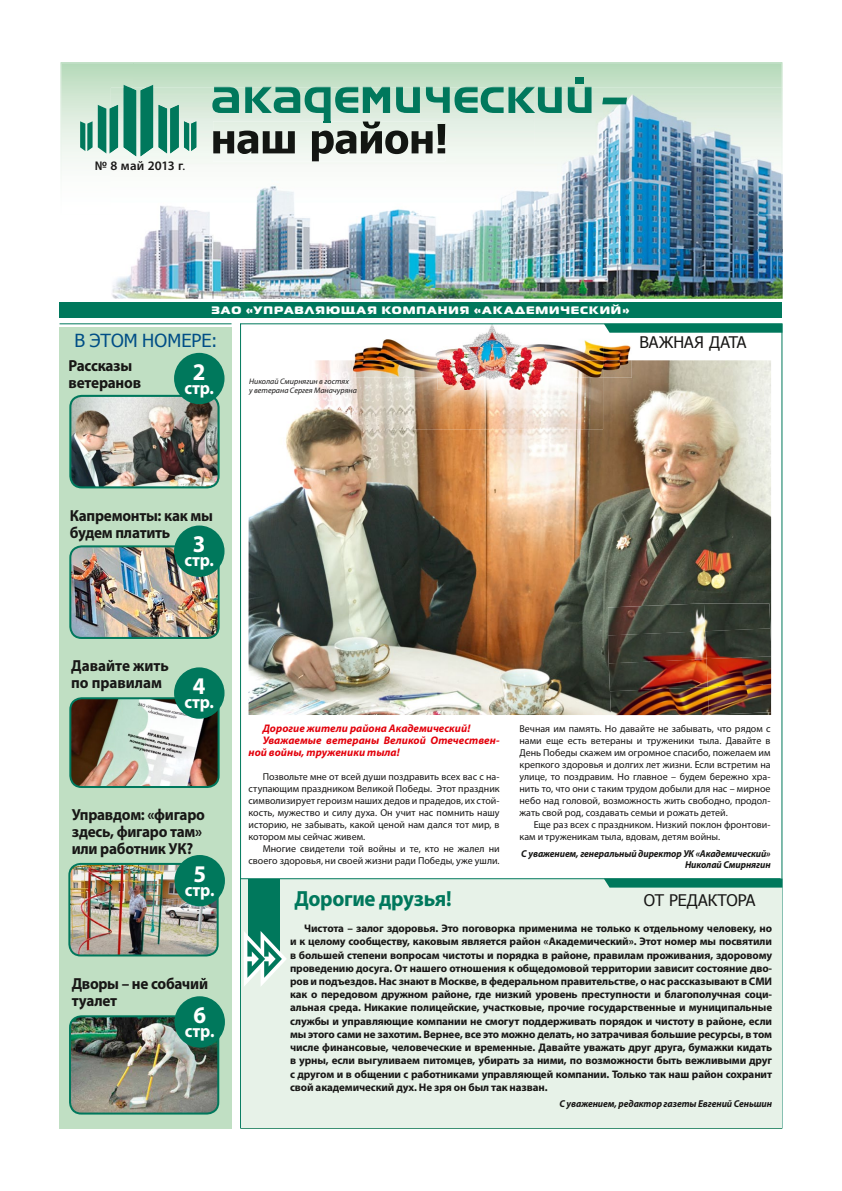
<style>
.page{position:relative;width:842px;height:1191px;background:#fff}
.page>*{position:absolute;margin:0;border:0;box-sizing:border-box;transform-origin:0 0}
.t1{font:italic 700 72px "Myriad Pro";color:#00785c;scale:.75 1}
.t2{font:700 24px "Myriad Pro";color:#fff;scale:.95 1}
.t3{font:700 22px "Myriad Pro";letter-spacing:-.015em;color:#00785c;scale:.95 1}
.t4{font:700 18px "Myriad Pro";letter-spacing:-.01em;color:#fff;scale:.95 1}
.t5{font:18px "Tahoma";letter-spacing:.005em;color:#004e86}
.t6{font:700 16px/17px "Myriad Pro";letter-spacing:-.02em;color:#181716;scale:.95 1}
.t7{font:16px "Tahoma";letter-spacing:-.005em;color:#181716}
.t8{font:600 13px "Myriad Pro";letter-spacing:.015em;color:#181716}
.t9{font:700 11px/13.2px "Myriad Pro";letter-spacing:-.01em;color:#181716;text-align:justify}
.t10{font:italic 700 11px "Myriad Pro";color:#e3000b}
.t11{font:10.8px "Magistral Black C";letter-spacing:.08em;color:#fff;scale:1.11 1}
.t12{font:10px/12px "Myriad Pro";color:#181716;text-align:justify}
.t13{font:italic 700 10px/11px "Myriad Pro";letter-spacing:-.01em;color:#181716;text-align:right;scale:.95 1}
.t14{font:italic 8px/9px "Myriad Pro";letter-spacing:.005em;color:#181716}
.s1{font-weight:400}
</style>
<div class="page">
<img style="left:240px;top:323px;width:542px;height:805px">
<svg style="left:61px;top:62px;width:721px;height:109px;background:#c2e0c6"></svg>
<svg style="left:568px;top:77px;width:24px;height:11px"></svg>
<svg style="left:488px;top:87px;width:74px;height:1px"></svg>
<svg style="left:462px;top:87px;width:16px;height:1px"></svg>
<svg style="left:426px;top:87px;width:24px;height:1px"></svg>
<svg style="left:396px;top:87px;width:24px;height:1px"></svg>
<svg style="left:342px;top:87px;width:48px;height:1px"></svg>
<svg style="left:312px;top:87px;width:19px;height:1px"></svg>
<svg style="left:245px;top:87px;width:50px;height:1px"></svg>
<svg style="left:214px;top:87px;width:20px;height:1px"></svg>
<svg style="left:80px;top:85px;width:116px;height:71px;background:#97c8b4"></svg>
<img style="left:112px;top:88px;width:671px;height:211px">
<img style="left:111px;top:88px;width:636px;height:126px">
<img style="left:747px;top:88px;width:35px;height:127px">
<img style="left:112px;top:214px;width:636px;height:1px">
<img style="left:112px;top:249px;width:670px;height:2px">
<img style="left:568px;top:88px;width:24px;height:25px">
<img style="left:538px;top:88px;width:24px;height:25px">
<img style="left:508px;top:88px;width:27px;height:25px">
<img style="left:481px;top:88px;width:23px;height:25px">
<img style="left:454px;top:88px;width:24px;height:25px">
<img style="left:426px;top:88px;width:24px;height:25px">
<img style="left:396px;top:88px;width:24px;height:25px">
<img style="left:363px;top:88px;width:27px;height:25px">
<img style="left:335px;top:88px;width:23px;height:25px">
<img style="left:305px;top:88px;width:26px;height:33px">
<img style="left:274px;top:88px;width:26px;height:25px">
<img style="left:245px;top:88px;width:27px;height:25px">
<img style="left:212px;top:88px;width:27px;height:25px">
<img style="left:213px;top:121px;width:232px;height:40px">
<img style="left:111px;top:88px;width:85px;height:68px">
<div style="left:60px;top:327px;width:172px;height:801px;background:#c0dfc3"></div>
<div style="left:59px;top:302px;width:723px;height:16px;background:#00785c"></div>
<hr style="left:60px;top:323px;width:172px;height:1px;background:#00785c">
<svg style="left:604px;top:324px;width:178px;height:9px;background:#0c7e63"></svg>
<div style="left:241px;top:878px;width:540px;height:249px;background:#e7f2e8"></div>
<hr style="left:241px;top:1127px;width:540px;height:1px;background:#3b9172">
<hr style="left:241px;top:878px;width:540px;height:1px;background:#00785c">
<svg style="left:604px;top:878px;width:178px;height:9px;background:#067b60"></svg>
<div style="left:249px;top:878px;width:31px;height:79px;background:#00785c"></div>
<img style="left:72px;top:396px;width:147px;height:91px">
<div style="left:69px;top:395px;width:151px;height:93px;border:2px solid #00785c;border-radius:11px"></div>
<div style="left:174px;top:353px;width:51px;height:51px;background:#00785c;border-radius:50%"></div>
<img style="left:72px;top:548px;width:145px;height:88px">
<div style="left:69px;top:545px;width:151px;height:94px;border:2px solid #00785c;border-radius:11px"></div>
<div style="left:174px;top:525px;width:51px;height:52px;background:#00785c;border-radius:50%"></div>
<img style="left:72px;top:700px;width:145px;height:87px">
<div style="left:69px;top:697px;width:151px;height:91px;border:2px solid #00785c;border-radius:11px"></div>
<div style="left:174px;top:667px;width:51px;height:51px;background:#00785c;border-radius:50%"></div>
<img style="left:71px;top:866px;width:147px;height:89px">
<div style="left:68px;top:863px;width:151px;height:93px;border:2px solid #00785c;border-radius:11px"></div>
<div style="left:174px;top:855px;width:51px;height:51px;background:#00785c;border-radius:50%"></div>
<img style="left:70px;top:1018px;width:148px;height:95px">
<div style="left:69px;top:1015px;width:150px;height:99px;border:2px solid #00785c;border-radius:11px"></div>
<div style="left:174px;top:996px;width:51px;height:51px;background:#00785c;border-radius:50%"></div>
<svg style="left:240px;top:922px;width:47px;height:74px"></svg>
<p class="t8" style="left:95px;top:158px;width:92px">№ 8 май 2013 г<span class="s1">.</span></p>
<h1 class="t1" style="left:601px;top:48px;width:37px">–</h1>
<p class="t11" style="left:211px;top:303px;width:378px">ЗАО «УПРАВЛЯЮЩАЯ КОМПАНИЯ «АКАДЕМИЧЕСКИЙ»</p>
<h3 class="t5" style="left:74px;top:328px;width:145px">В ЭТОМ НОМЕРЕ:</h3>
<h3 class="t7" style="left:640px;top:332px;width:108px">ВАЖНАЯ ДАТА</h3>
<h3 class="t6" style="left:69px;top:357px;width:78px">Рассказы ветеранов</h3>
<h2 class="t2" style="left:193px;top:356px;width:15px">2</h2>
<h3 class="t4" style="left:184px;top:376px;width:33px">стр.</h3>
<p class="t14" style="left:249px;top:376px;width:109px">Николай Смирнягин в гостях<br>у ветерана Сергея Маначуряна</p>
<h3 class="t6" style="left:70px;top:506px;width:152px">Капремонты: как мы будем платить</h3>
<h2 class="t2" style="left:193px;top:528px;width:15px">3</h2>
<h3 class="t4" style="left:184px;top:548px;width:33px">стр.</h3>
<h3 class="t6" style="left:71px;top:657px;width:104px">Давайте жить по правилам</h3>
<h2 class="t2" style="left:193px;top:670px;width:15px">4</h2>
<h3 class="t4" style="left:184px;top:690px;width:33px">стр.</h3>
<h3 class="t6" style="left:72px;top:806px;width:142px">Управдом: «фигаро здесь, фигаро там» или работник УК?</h3>
<h2 class="t2" style="left:193px;top:858px;width:15px">5</h2>
<h3 class="t4" style="left:185px;top:878px;width:33px">стр.</h3>
<h3 class="t6" style="left:72px;top:974px;width:145px">Дворы – не собачий туалет</h3>
<h2 class="t2" style="left:193px;top:999px;width:15px">6</h2>
<h3 class="t4" style="left:185px;top:1019px;width:33px">стр.</h3>
<p class="t10" style="left:263px;top:721px;width:209px">Дорогие жители района Академический!</p>
<p class="t10" style="left:263px;top:733px;width:238px">Уважаемые ветераны Великой Отечествен-</p>
<p class="t10" style="left:249px;top:745px;width:153px">ной войны, труженики тыла!</p>
<p class="t12" style="left:249px;top:770px;width:253px;text-indent:14px">Позвольте мне от всей души поздравить всех вас с на&shy;ступающим праздником Великой Победы. Этот праздник символизирует героизм наших дедов и прадедов, их стой&shy;кость, мужество и силу духа. Он учит нас помнить нашу историю, не забывать, какой ценой нам дался тот мир, в котором мы сейчас живем.</p>
<p class="t12" style="left:249px;top:842px;width:253px;text-align:right">Многие свидетели той войны и те, кто не жалел ни своего здоровья, ни своей жизни ради Победы, уже ушли.</p>
<h3 class="t3" style="left:295px;top:884px;width:167px">Дорогие друзья!</h3>
<p class="t12" style="left:519px;top:722px;width:253px">Вечная им память. Но давайте не забывать, что рядом с нами еще есть ветераны и труженики тыла. Давайте в День Победы скажем им огромное спасибо, пожелаем им крепкого здоровья и долгих лет жизни. Если встретим на улице, то поздравим. Но главное – будем бережно хра&shy;нить то, что они с таким трудом добыли для нас – мирное небо над головой, возможность жить свободно, продол&shy;жать свой род, создавать семьи и рожать детей.</p>
<p class="t12" style="left:519px;top:818px;width:253px;text-indent:14px">Еще раз всех с праздником. Низкий поклон фронтови&shy;кам и труженикам тыла, вдовам, детям войны.</p>
<p class="t13" style="left:521px;top:847px;width:264px">С уважением, генеральный директор УК «Академический»<br>Николай Смирнягин</p>
<h3 class="t7" style="left:644px;top:889px;width:113px">ОТ РЕДАКТОРА</h3>
<p class="t9" style="left:290px;top:921px;width:484px;text-indent:14px">Чистота – залог здоровья. Это поговорка применима не только к отдельному человеку, но и к целому сообществу, каковым является район «Академический». Этот номер мы посвятили в большей степени вопросам чистоты и порядка в районе, правилам проживания, здоровому проведению досуга. От нашего отношения к общедомовой территории зависит состояние дво&shy;ров и подъездов. Нас знают в Москве, в федеральном правительстве, о нас рассказывают в СМИ как о передовом дружном районе, где низкий уровень преступности и благополучная соци&shy;альная среда. Никакие полицейские, участковые, прочие государственные и муниципальные службы и управляющие компании не смогут поддерживать порядок и чистоту в районе, если мы этого сами не захотим. Вернее, все это можно делать, но затрачивая большие ресурсы, в том числе финансовые, человеческие и временные. Давайте уважать друг друга, бумажки кидать в урны, если выгуливаем питомцев, убирать за ними, по возможности быть вежливыми друг с другом и в общении с работниками управляющей компании. Только так наш район сохранит свой академический дух. Не зря он был так назван.</p>
<p class="t13" style="left:559px;top:1098px;width:225px">С уважением, редактор газеты Евгений Сеньшин</p>
</div>
